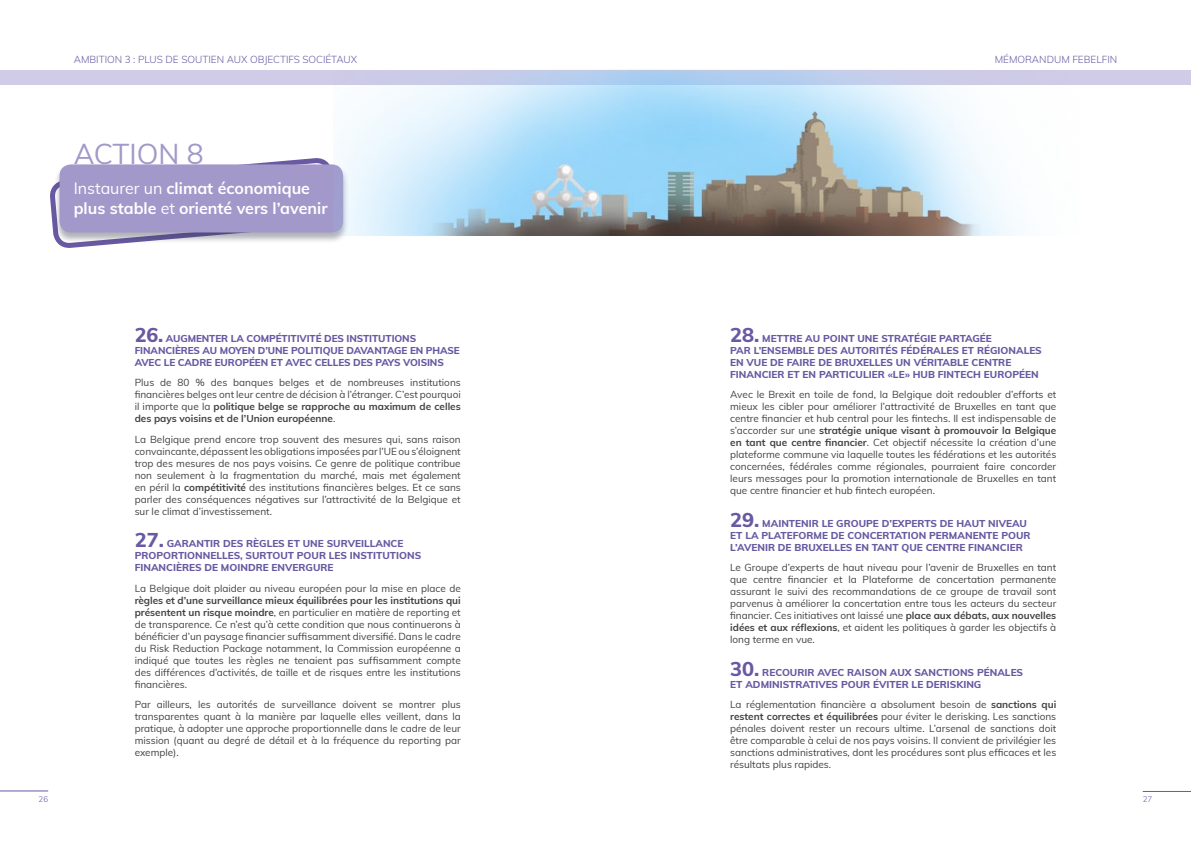
<style>
.page{position:relative;width:1191px;height:842px;background:#fff}
.page>*{position:absolute;margin:0;border:0;box-sizing:border-box;transform-origin:0 0}
.t1{font:28.1px "Muli";color:#a298ca}
.t2{font:700 16px/20px "Muli";color:#fff}
.t3{font:10px/12px "Muli";color:#424241;text-align:justify}
.t4{font:800 10px/12px "Muli";color:#6859a2}
.t5{font:300 10px "Muli";color:#6859a2}
.t6{font:300 8px "Muli";color:#6859a2}
.s1{font-weight:400}
.s2{font-size:20px}
.s3{font-weight:700}
</style>
<div class="page">
<svg style="left:51px;top:160px;width:278px;height:86px"></svg>
<div style="left:54px;top:164px;width:295px;height:80px;background:#393c50;opacity:.4"></div>
<div style="left:60px;top:164px;width:283px;height:68px;background:#a298ca;border-radius:11px"></div>
<div style="left:0;top:71px;width:1191px;height:14px;background:#d0cbe6"></div>
<hr style="left:0;top:790px;width:48px;height:1px;background:#6859a2">
<hr style="left:1142px;top:791px;width:49px;height:1px;background:#6859a2">
<img style="left:334px;top:70px;width:745px;height:165px">
<p class="t5" style="left:74px;top:52px;width:285px">AMBITION 3 : PLUS DE SOUTIEN AUX OBJECTIFS SOCIÉTAUX</p>
<p class="t5" style="left:994px;top:52px;width:124px">MÉMORANDUM FEBELFIN</p>
<h1 class="t1" style="left:74px;top:134px;width:131px">ACTION 8</h1>
<h2 class="t2" style="left:74px;top:178px;width:255px"><span class="s1">Instaurer un</span> climat économique plus stable <span class="s1">et</span> orienté vers l’avenir</h2>
<p class="t4" style="left:135px;top:332px;width:327px"><span class="s2">26.</span> AUGMENTER LA COMPÉTITIVITÉ DES INSTITUTIONS<br>FINANCIÈRES AU MOYEN D’UNE POLITIQUE DAVANTAGE EN PHASE<br>AVEC LE CADRE EUROPÉEN ET AVEC CELLES DES PAYS VOISINS</p>
<p class="t3" style="left:135px;top:376px;width:328px">Plus de 80 % des banques belges et de nombreuses institutions financières belges ont leur centre de décision à l’étranger. C’est pourquoi il importe que la <span class="s3">politique belge se rapproche au maximum de celles des pays voisins et de l’Union européenne</span>.</p>
<p class="t3" style="left:135px;top:433px;width:327px">La Belgique prend encore trop souvent des mesures qui, sans raison convaincante, dépassent les obligations imposées par l’UE ou s’éloignent trop des mesures de nos pays voisins. Ce genre de politique contribue non seulement à la fragmentation du marché, mais met également en péril la <span class="s3">compétitivité</span> des institutions financières belges. Et ce sans parler des conséquences négatives sur l’attractivité de la Belgique et sur le climat d’investissement.</p>
<p class="t4" style="left:135px;top:537px;width:288px"><span class="s2">27.</span> GARANTIR DES RÈGLES ET UNE SURVEILLANCE<br>PROPORTIONNELLES, SURTOUT POUR LES INSTITUTIONS<br>FINANCIÈRES DE MOINDRE ENVERGURE</p>
<p class="t3" style="left:135px;top:582px;width:327px">La Belgique doit plaider au niveau européen pour la mise en place de</p>
<p class="t3" style="left:135px;top:594px;width:328px"><span class="s3">règles et d’une surveillance mieux équilibrées pour les institutions qui présentent un risque moindre</span>, en particulier en matière de reporting et de transparence. Ce n’est qu’à cette condition que nous continuerons à bénéficier d’un paysage financier suffisamment diversifié. Dans le cadre du Risk Reduction Package notamment, la Commission européenne a indiqué que toutes les règles ne tenaient pas suffisamment compte des différences d’activités, de taille et de risques entre les institutions financières.</p>
<p class="t3" style="left:135px;top:698px;width:328px">Par ailleurs, les autorités de surveillance doivent se montrer plus transparentes quant à la manière par laquelle elles veillent, dans la pratique, à adopter une approche proportionnelle dans le cadre de leur mission (quant au degré de détail et à la fréquence du reporting par exemple).</p>
<p class="t4" style="left:730px;top:332px;width:313px"><span class="s2">28.</span> METTRE AU POINT UNE STRATÉGIE PARTAGÉE<br>PAR L’ENSEMBLE DES AUTORITÉS FÉDÉRALES ET RÉGIONALES EN VUE DE FAIRE DE BRUXELLES UN VÉRITABLE CENTRE FINANCIER ET EN PARTICULIER «LE» HUB FINTECH EUROPÉEN</p>
<p class="t3" style="left:730px;top:388px;width:327px">Avec le Brexit en toile de fond, la Belgique doit redoubler d’efforts et mieux les cibler pour améliorer l’attractivité de Bruxelles en tant que centre financier et hub central pour les fintechs. Il est indispensable de s’accorder sur une <span class="s3">stratégie unique visant à promouvoir la Belgique en tant que centre financier</span>. Cet objectif nécessite la création d’une plateforme commune via laquelle toutes les fédérations et les autorités concernées, fédérales comme régionales, pourraient faire concorder leurs messages pour la promotion internationale de Bruxelles en tant que centre financier et hub fintech européen.</p>
<p class="t4" style="left:730px;top:517px;width:302px"><span class="s2">29.</span> MAINTENIR LE GROUPE D’EXPERTS DE HAUT NIVEAU<br>ET LA PLATEFORME DE CONCERTATION PERMANENTE POUR<br>L’AVENIR DE BRUXELLES EN TANT QUE CENTRE FINANCIER</p>
<p class="t3" style="left:730px;top:561px;width:327px">Le Groupe d’experts de haut niveau pour l’avenir de Bruxelles en tant que centre financier et la Plateforme de concertation permanente assurant le suivi des recommandations de ce groupe de travail sont parvenus à améliorer la concertation entre tous les acteurs du secteur financier. Ces initiatives ont laissé une <span class="s3">place aux débats, aux nouvelles idées et aux réflexions</span>, et aident les politiques à garder les objectifs à long terme en vue.</p>
<p class="t4" style="left:730px;top:666px;width:294px"><span class="s2">30.</span> RECOURIR AVEC RAISON AUX SANCTIONS PÉNALES<br>ET ADMINISTRATIVES POUR ÉVITER LE DERISKING</p>
<p class="t3" style="left:730px;top:698px;width:327px">La réglementation financière a absolument besoin de <span class="s3">sanctions qui restent correctes et équilibrées</span> pour éviter le derisking. Les sanctions pénales doivent rester un recours ultime. L’arsenal de sanctions doit être comparable à celui de nos pays voisins. Il convient de privilégier les sanctions administratives, dont les procédures sont plus efficaces et les résultats plus rapides.</p>
<p class="t6" style="left:39px;top:793px;width:11px">26</p>
<p class="t6" style="left:1142px;top:793px;width:11px">27</p>
</div>
